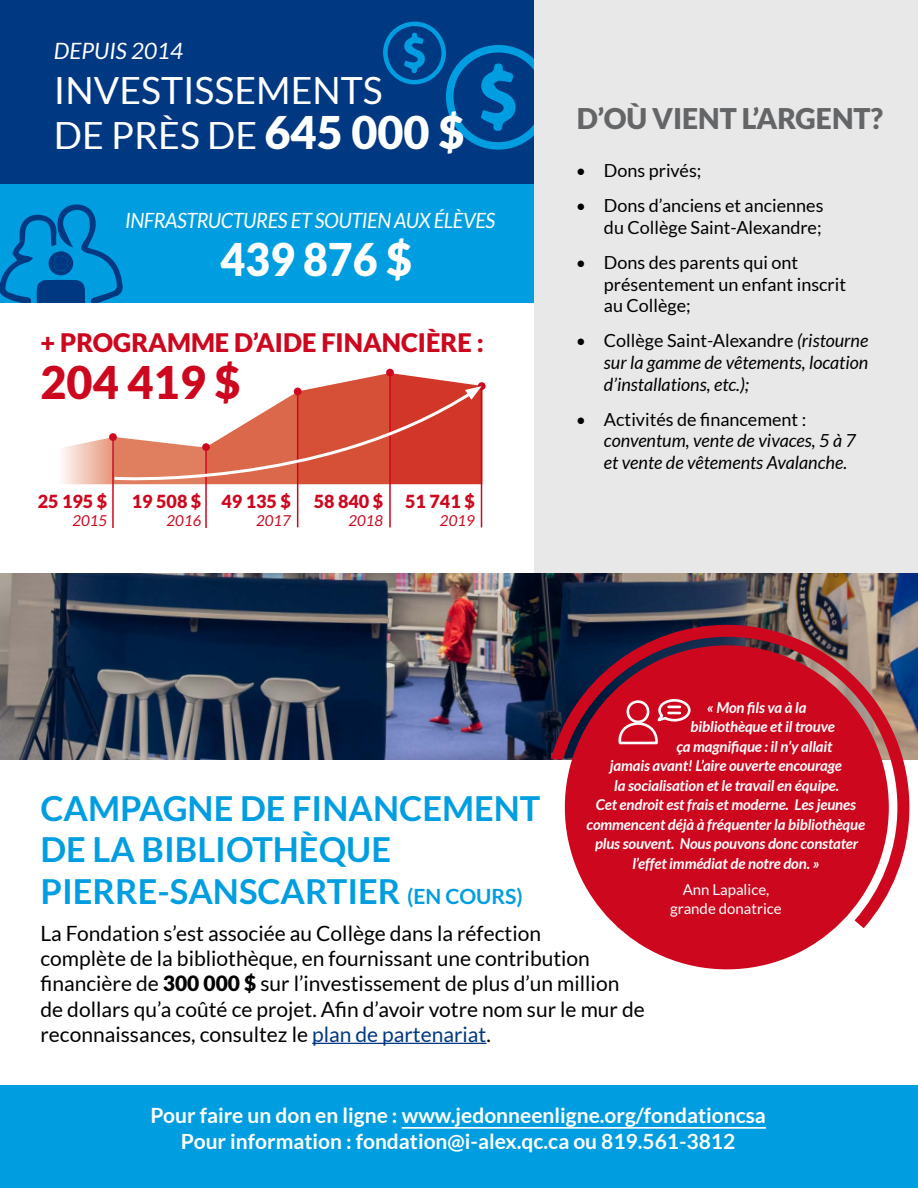
<style>
.page{position:relative;width:918px;height:1188px;background:#fff}
.page>*{position:absolute;margin:0;border:0;box-sizing:border-box;transform-origin:0 0}
.t1{font:900 45px "Lato";color:#fff;scale:.95 1}
.t2{font:900 45px "Lato";color:#cd071e}
.t3{font:37.5px/45px "Lato";color:#fff}
.t4{font:700 34.5px/41.4px "Lato";color:#009ee0}
.t5{font:900 28.5px "Lato";color:#646567}
.t6{font:900 25.5px "Lato";color:#cd071e}
.t7{font:italic 22.5px "Lato";color:#fff}
.t8{font:21px/25.2px "Lato";color:#000}
.t9{font:700 21px/25.2px "Lato";color:#fff;text-align:center}
.t10{font:italic 21px "Lato";letter-spacing:-.02em;color:#fff;scale:.95 1}
.t11{font:700 21px "Lato";color:#009ee0}
.t12{font:italic 18px/21.6px "Lato";color:#000;text-align:justify}
.t13{font:18px/21.6px "Lato";color:#000;text-align:right}
.t14{font:900 18px "Lato";color:#cd071e}
.t15{font:italic 700 15px "Lato";letter-spacing:-.01em;color:#fff}
.t16{font:15px/19.5px "Lato";color:#fff;text-align:center}
.t17{font:italic 15px "Lato";color:#cd071e}
.s1{font-weight:900;font-size:45px}
.s2{font-style:normal}
.s3{font-size:21px}
.s4{font-weight:900}
.s5{color:#003882}
</style>
<div class="page">
<div style="left:0;top:0;width:535px;height:184px;background:#003882"></div>
<svg style="left:443px;top:41px;width:92px;height:113px"></svg>
<div style="left:383px;top:21px;width:63px;height:64px;border:4px solid #009ee0;border-radius:50%"></div>
<svg style="left:404px;top:33px;width:21px;height:40px"></svg>
<div style="left:0;top:184px;width:535px;height:118px;background:#009ee0"></div>
<svg style="left:0;top:204px;width:123px;height:98px"></svg>
<div style="left:535px;top:0;width:383px;height:574px;background:#e8e8e9"></div>
<img style="left:0;top:574px;width:918px;height:185px">
<div style="left:565px;top:645px;width:324px;height:324px;background:#cd071e;border-radius:50%"></div>
<hr style="left:312px;top:1043px;width:174px;height:1px;background:#003882">
<div style="left:0;top:1086px;width:918px;height:102px;background:#009ee0"></div>
<hr style="left:402px;top:1127px;width:364px;height:2px;background:#fff">
<svg style="left:542px;top:619px;width:373px;height:322px"></svg>
<hr style="left:112px;top:438px;width:2px;height:90px;background:#cd071e">
<hr style="left:205px;top:446px;width:2px;height:82px;background:#cd071e">
<hr style="left:297px;top:391px;width:1px;height:136px;background:#cd071e">
<hr style="left:481px;top:389px;width:1px;height:138px;background:#cd071e">
<hr style="left:389px;top:372px;width:2px;height:155px;background:#cd071e">
<div style="left:386px;top:369px;width:8px;height:7px;background:#cd071e;border-radius:50%"></div>
<div style="left:478px;top:382px;width:8px;height:8px;background:#cd071e;border-radius:50%"></div>
<svg style="left:62px;top:373px;width:420px;height:117px"></svg>
<h3 class="t7" style="left:54px;top:38px;width:131px">Depuis 2014</h3>
<h2 class="t3" style="left:54px;top:67px;width:412px">investi ssements<br>de près de <span class="s1">645 000 $</span></h2>
<h3 class="t10" style="left:125px;top:209px;width:391px">Infrastructures et soutien aux élèves</h3>
<h1 class="t1" style="left:220px;top:233px;width:203px">439 876 $</h1>
<h3 class="t6" style="left:40px;top:328px;width:445px">+ PROGRAMME D’AIDE FINANCIÈRE :</h3>
<h1 class="t2" style="left:40px;top:356px;width:202px">204 419 $</h1>
<p class="t14" style="left:38px;top:491px;width:71px">25 195 $</p>
<p class="t17" style="left:73px;top:512px;width:36px">2015</p>
<p class="t14" style="left:132px;top:491px;width:71px">19 508 $</p>
<p class="t17" style="left:167px;top:512px;width:36px">2016</p>
<p class="t14" style="left:221px;top:491px;width:71px">49 135 $</p>
<p class="t17" style="left:256px;top:512px;width:36px">2017</p>
<p class="t14" style="left:314px;top:491px;width:71px">58 840 $</p>
<p class="t17" style="left:348px;top:512px;width:36px">2018</p>
<p class="t14" style="left:405px;top:491px;width:71px">51 741 $</p>
<p class="t17" style="left:440px;top:512px;width:36px">2019</p>
<h3 class="t5" style="left:577px;top:102px;width:308px">D’OÙ VIENT L’ARGENT?</h3>
<p class="t13" style="left:577px;top:160px;width:126px">• Dons privés;</p>
<p class="t13" style="left:577px;top:195px;width:248px">• Dons d’anciens et anciennes du Collège Saint-Alexandre;</p>
<p class="t13" style="left:604px;top:252px;width:244px;text-align:left;text-indent:-27px">• Dons des parents qui ont présentement un enfant inscrit au Collège;</p>
<p class="t12" style="left:604px;top:331px;width:266px;text-indent:-27px">• <span class="s2">Collège Saint-Alexandre</span> (ristourne sur la gamme de vêtements, location d’installations, etc.);</p>
<p class="t12" style="left:604px;top:409px;width:254px;text-align:left;text-indent:-27px">• <span class="s2">Activités de financement : </span>conventum, vente de vivaces, 5 à 7 et vente de vêtements Avalanche.</p>
<p class="t15" style="left:707px;top:698px;width:101px">« Mon fils va à la</p>
<p class="t15" style="left:691px;top:718px;width:146px">bibliothèque et il trouve</p>
<p class="t15" style="left:676px;top:737px;width:158px">ça magnifique : il n’y allait</p>
<p class="t15" style="left:610px;top:757px;width:234px">jamais avant! L’aire ouverte encourage</p>
<p class="t15" style="left:614px;top:776px;width:226px">la socialisation et le travail en équipe.</p>
<p class="t15" style="left:596px;top:796px;width:262px">Cet endroit est frais et moderne. Les jeunes</p>
<p class="t15" style="left:587px;top:815px;width:280px">commencent déjà à fréquenter la bibliothèque</p>
<p class="t15" style="left:595px;top:835px;width:265px">plus souvent. Nous pouvons donc constater</p>
<p class="t15" style="left:632px;top:854px;width:189px">l’effet immédiat de notre don. »</p>
<p class="t16" style="left:670px;top:880px;width:113px">Ann Lapalice, grande donatrice</p>
<h3 class="t4" style="left:40px;top:787px;width:502px">Campagne de financement de la bibliothèque<br>Pierre-Sanscartier <span class="s3">(En COURS</span></h3>
<h3 class="t11" style="left:517px;top:884px;width:8px">)</h3>
<p class="t8" style="left:40px;top:921px;width:606px">La Fondation s’est associée au Collège dans la réfection<br>complète de la bibliothèque, en fournissant une contribution financière de <span class="s4">300 000 $</span> sur l’investissement de plus d’un million de dollars qu’a coûté ce projet. Afin d’avoir votre nom sur le mur de reconnaissances, consultez le <span class="s5">plan de partenariat</span>.</p>
<h3 class="t9" style="left:150px;top:1103px;width:617px">Pour faire un don en ligne : www.jedonneenligne.org/fondationcsa<br>Pour information : fondation@i-alex.qc.ca ou 819.561-3812</h3>
</div>
